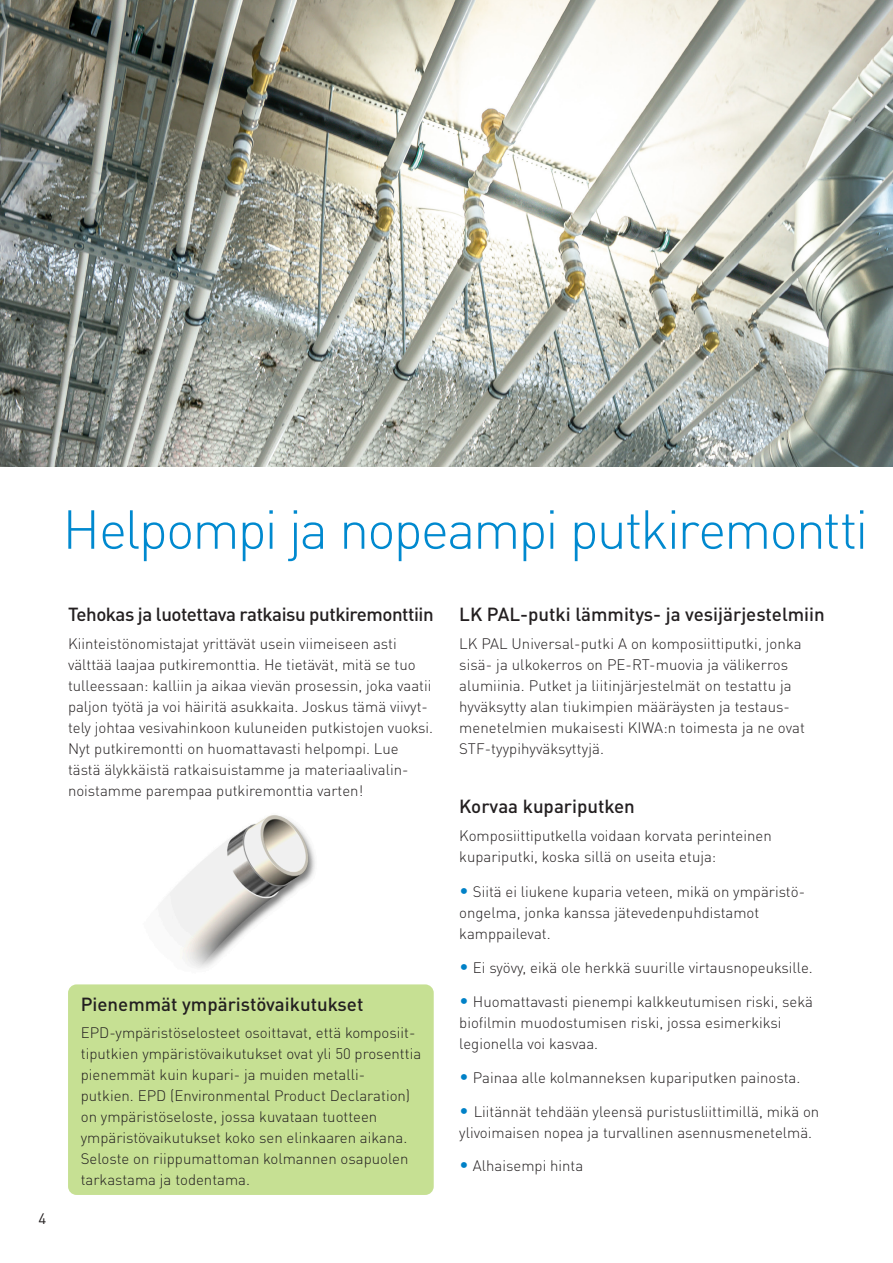
<style>
.page{position:relative;width:893px;height:1263px;background:#fff}
.page>*{position:absolute;margin:0;border:0;box-sizing:border-box;transform-origin:0 0}
.t1{font:300 54px "DIN Pro";letter-spacing:-.04em;color:#0089cf}
.t2{font:500 18.75px "DIN Pro";color:#231f20}
.t3{font:500 18.75px "DIN Pro";letter-spacing:-.025em;color:#231f20}
.t4{font:300 15px/21px "DIN Pro";color:#231f20}
.t5{font:15px "DIN Pro";color:#231f20}
.s1{font-size:18px;color:#0081c7}
</style>
<div class="page">
<img style="left:165px;top:815px;width:150px;height:153px">
<img style="left:0;top:0;width:893px;height:467px">
<div style="left:68px;top:984px;width:366px;height:211px;background:#c6e093;border-radius:9px"></div>
<p class="t5" style="left:39px;top:1206px;width:9px">4</p>
<h1 class="t1" style="left:62px;top:488px;width:807px">Helpompi ja nopeampi putkiremontti</h1>
<p class="t3" style="left:68px;top:599px;width:367px">Tehokas ja luotettava ratkaisu putkiremonttiin</p>
<p class="t4" style="left:68px;top:632px;width:367px">Kiinteistönomistajat yrittävät usein viimeiseen asti välttää laajaa putkiremonttia. He tietävät, mitä se tuo tulleessaan: kalliin ja aikaa vievän prosessin, joka vaatii paljon työtä ja voi häiritä asukkaita. Joskus tämä viivyt&shy;tely johtaa vesivahinkoon kuluneiden putkistojen vuoksi.<br>Nyt putkiremontti on huomattavasti helpompi. Lue tästä älykkäistä ratkaisuistamme ja materiaalivalin&shy;noistamme parempaa putkiremonttia varten!</p>
<p class="t2" style="left:81px;top:989px;width:284px">Pienemmät ympäristövaikutukset</p>
<p class="t4" style="left:81px;top:1021px;width:342px">EPD-ympäristöselosteet osoittavat, että komposiit&shy;tiputkien ympäristövaikutukset ovat yli 50 prosenttia pienemmät kuin kupari- ja muiden metalli&shy;putkien. EPD (Environmental Product Declaration) on ympäristöseloste, jossa kuvataan tuotteen ympäristövaikutukset koko sen elinkaaren aikana.<br>Seloste on riippumattoman kolmannen osapuolen tarkastama ja todentama.</p>
<p class="t2" style="left:459px;top:599px;width:367px">LK PAL-putki lämmitys- ja vesijärjestelmiin</p>
<p class="t4" style="left:459px;top:632px;width:347px">LK PAL Universal-putki A on komposiittiputki, jonka sisä- ja ulkokerros on PE-RT-muovia ja välikerros alumiinia. Putket ja liitinjärjestelmät on testattu ja hyväksytty alan tiukimpien määräysten ja testaus&shy;menetelmien mukaisesti KIWA:n toimesta ja ne ovat STF-tyypihyväksyttyjä.</p>
<p class="t2" style="left:459px;top:791px;width:177px">Korvaa kupariputken</p>
<p class="t4" style="left:459px;top:823px;width:314px">Komposiittiputkella voidaan korvata perinteinen kupariputki, koska sillä on useita etuja:</p>
<p class="t4" style="left:459px;top:880px;width:347px"><span class="s1">•</span> Siitä ei liukene kuparia veteen, mikä on ympäristö&shy;ongelma, jonka kanssa jätevedenpuhdistamot kamppailevat.</p>
<p class="t4" style="left:459px;top:956px;width:355px"><span class="s1">•</span> Ei syövy, eikä ole herkkä suurille virtausnopeuksille.</p>
<p class="t4" style="left:459px;top:990px;width:355px"><span class="s1">•</span> Huomattavasti pienempi kalkkeutumisen riski, sekä biofilmin muodostumisen riski, jossa esimerkiksi legionella voi kasvaa.</p>
<p class="t4" style="left:459px;top:1066px;width:343px"><span class="s1">•</span> Painaa alle kolmanneksen kupariputken painosta.</p>
<p class="t4" style="left:459px;top:1100px;width:362px"><span class="s1">•</span> Liitännät tehdään yleensä puristusliittimillä, mikä on ylivoimaisen nopea ja turvallinen asennusmenetelmä.</p>
<p class="t4" style="left:459px;top:1153px;width:126px"><span class="s1">•</span> Alhaisempi hinta</p>
</div>
